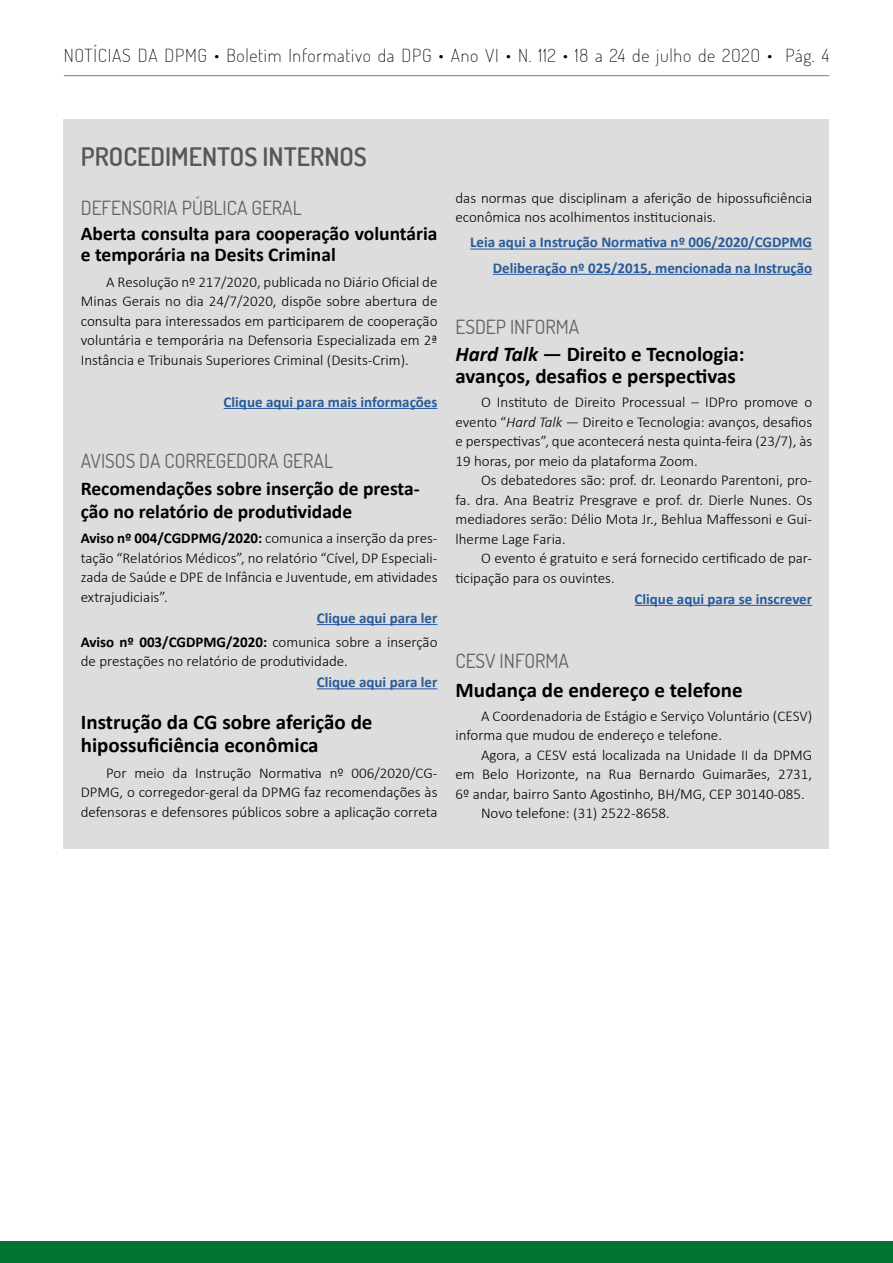
<style>
.page{position:relative;width:893px;height:1263px;background:#fff}
.page>*{position:absolute;margin:0;border:0;box-sizing:border-box;transform-origin:0 0}
.t1{font:600 25.5px "Dosis";color:#575756}
.t2{font:700 21px/22.5px "Calibri";color:#000}
.t3{font:700 19.5px/21px "Calibri";color:#000}
.t4{font:19.5px "Dosis";color:#616160}
.t5{font:200 18px "Dosis";letter-spacing:.04em;color:#000}
.t6{font:300 15px/19.5px "Calibri";color:#000;text-align:justify}
.t7{font:700 15px/25.2px "Calibri";color:#275b9b;text-align:right}
.t8{font:700 15px/23.7px "Calibri";color:#000;text-align:right}
.s1{font-weight:700}
.s2{color:#275b9b}
.s3{font-weight:300}
.s4{font-style:italic}
</style>
<div class="page">
<div style="left:0;top:1241px;width:893px;height:22px;background:#007330"></div>
<hr style="left:64px;top:75px;width:765px;height:1px;background:#3fa535">
<div style="left:64px;top:119px;width:765px;height:729px;background:#ddd"></div>
<hr style="left:224px;top:408px;width:213px;height:1px;background:#275b9b">
<hr style="left:317px;top:624px;width:120px;height:1px;background:#275b9b">
<hr style="left:317px;top:688px;width:120px;height:1px;background:#275b9b">
<hr style="left:470px;top:249px;width:342px;height:1px;background:#275b9b">
<hr style="left:493px;top:274px;width:319px;height:1px;background:#275b9b">
<hr style="left:635px;top:605px;width:177px;height:1px;background:#275b9b">
<p class="t5" style="left:64px;top:44px;width:767px">NOTÍCIAS DA DPMG • Boletim Informativo da DPG • Ano VI • N. 112 • 18 a 24 de julho de 2O2O • Pág. 4</p>
<h1 class="t1" style="left:81px;top:140px;width:288px">PROCEDIMENTOS INTERNOS</h1>
<h3 class="t4" style="left:81px;top:195px;width:222px">DEFENSORIA PÚBLICA GERAL</h3>
<h3 class="t3" style="left:81px;top:223px;width:358px">Aberta consulta para cooperação voluntária e temporária na Desits Criminal</h3>
<p class="t6" style="left:81px;top:272px;width:358px;text-indent:26px">A Resolução nº 217/2020, publicada no Diário Oficial de Minas Gerais no dia 24/7/2020, dispõe sobre abertura de consulta para interessados em participarem de cooperação voluntária e temporária na Defensoria Especializada em 2ª Instância e Tribunais Superiores Criminal (Desits-Crim).</p>
<p class="t7" style="left:224px;top:389px;width:215px">Clique aqui para mais informações</p>
<h3 class="t4" style="left:81px;top:448px;width:254px">AVISOS DA CORREGEDORA GERAL</h3>
<h3 class="t3" style="left:81px;top:477px;width:340px;line-height:22.5px">Recomendações sobre inserção de presta&shy;ção no relatório de produtividade</h3>
<p class="t6" style="left:81px;top:528px;width:358px"><span class="s1">Aviso nº 004/CGDPMG/2020:</span> comunica a inserção da pres&shy;tação “Relatórios Médicos”, no relatório “Cível, DP Especiali&shy;zada de Saúde e DPE de Infância e Juventude, em atividades extrajudiciais”.</p>
<p class="t8" style="left:81px;top:606px;width:358px"><span class="s2">Clique aqui para ler<br></span>Aviso nº 003/CGDPMG/2020: <span class="s3">comunica sobre a inserção</span></p>
<p class="t6" style="left:81px;top:651px;width:269px">de prestações no relatório de produtividade.</p>
<p class="t7" style="left:317px;top:669px;width:122px">Clique aqui para ler</p>
<h2 class="t2" style="left:81px;top:711px;width:293px">Instrução da CG sobre aferição de hipossuficiência econômica</h2>
<p class="t6" style="left:81px;top:763px;width:358px;text-indent:26px">Por meio da Instrução Normativa nº 006/2020/CG-DPMG, o corregedor-geral da DPMG faz recomendações às defensoras e defensores públicos sobre a aplicação correta</p>
<p class="t6" style="left:455px;top:188px;width:358px">das normas que disciplinam a aferição de hipossuficiência econômica nos acolhimentos institucionais.</p>
<p class="t7" style="left:470px;top:230px;width:344px">Leia aqui a Instrução Normativa nº 006/2020/CGDPMG<br>Deliberação nº 025/2015, mencionada na Instrução</p>
<h3 class="t4" style="left:455px;top:314px;width:125px">ESDEP INFORMA</h3>
<h2 class="t2" style="left:455px;top:343px;width:291px"><span class="s4">Hard Talk</span> — Direito e Tecnologia: avanços, desafios e perspectivas</h2>
<p class="t6" style="left:455px;top:392px;width:358px;text-indent:26px">O Instituto de Direito Processual – IDPro promove o evento “<span class="s4">Hard Talk</span> — Direito e Tecnologia: avanços, desafios e perspectivas”, que acontecerá nesta quinta-feira (23/7), às 19 horas, por meio da plataforma Zoom.</p>
<p class="t6" style="left:455px;top:470px;width:358px;text-indent:26px">Os debatedores são: prof. dr. Leonardo Parentoni, pro&shy;fa. dra. Ana Beatriz Presgrave e prof. dr. Dierle Nunes. Os mediadores serão: Délio Mota Jr., Behlua Maffessoni e Gui&shy;lherme Lage Faria.</p>
<p class="t6" style="left:455px;top:548px;width:358px;text-indent:26px">O evento é gratuito e será fornecido certificado de par&shy;ticipação para os ouvintes.</p>
<p class="t7" style="left:635px;top:586px;width:179px">Clique aqui para se inscrever</p>
<h3 class="t4" style="left:455px;top:648px;width:115px">CESV INFORMA</h3>
<h2 class="t2" style="left:455px;top:679px;width:289px">Mudança de endereço e telefone</h2>
<p class="t6" style="left:455px;top:706px;width:358px;text-indent:26px">A Coordenadoria de Estágio e Serviço Voluntário (CESV) informa que mudou de endereço e telefone.</p>
<p class="t6" style="left:481px;top:745px;width:333px">Agora, a CESV está localizada na Unidade II da DPMG</p>
<p class="t6" style="left:455px;top:764px;width:358px">em Belo Horizonte, na Rua Bernardo Guimarães, 2731,</p>
<p class="t6" style="left:455px;top:784px;width:351px">6º andar, bairro Santo Agostinho, BH/MG, CEP 30140-085.</p>
<p class="t6" style="left:481px;top:803px;width:190px">Novo telefone: (31) 2522-8658.</p>
</div>
